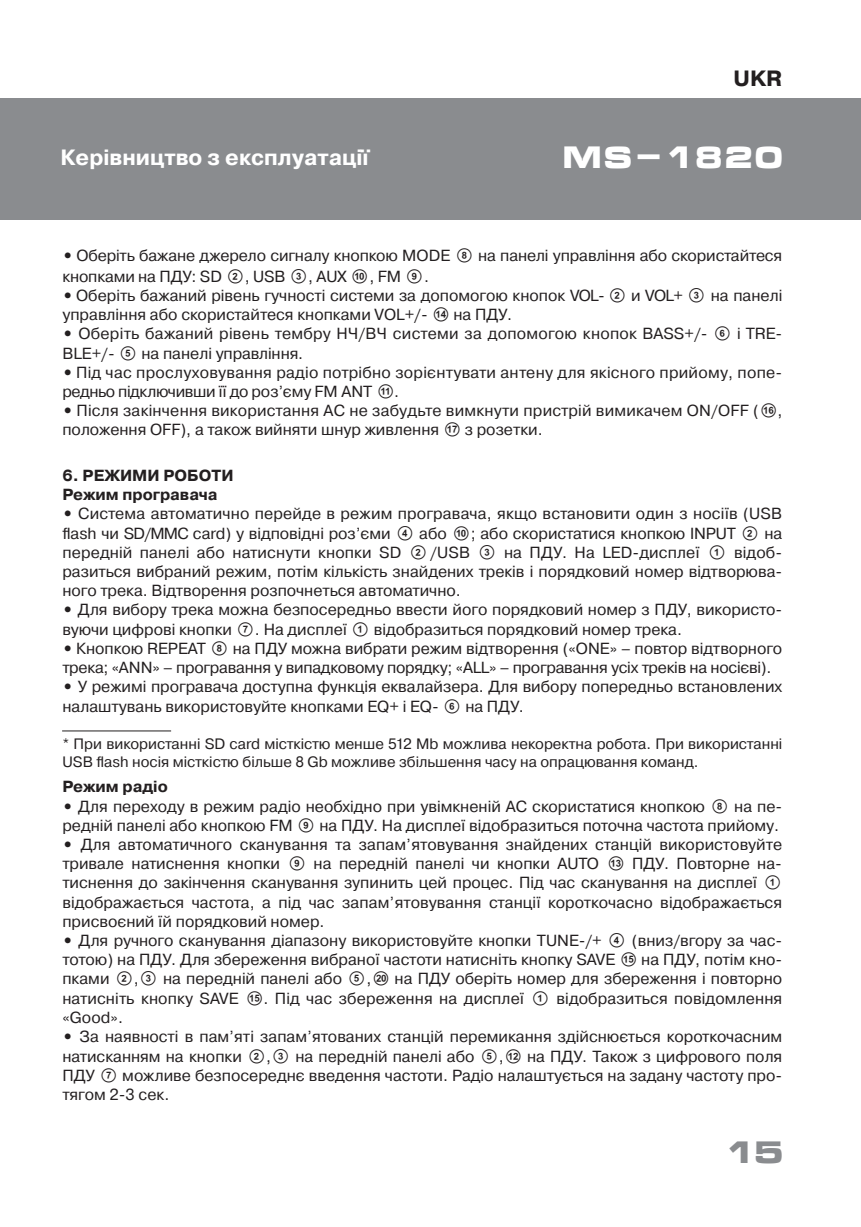
<style>
.page{position:relative;width:861px;height:1227px;background:#fff}
.page>*{position:absolute;margin:0;border:0;box-sizing:border-box;transform-origin:0 0}
.t1{font:700 30px "Micra";letter-spacing:-.01em;color:#fff}
.t2{font:700 30px "Micra";color:#8a8c8f}
.t3{font:700 22px "Pragmatica";color:#fff}
.t4{font:700 22px "Pragmatica";color:#231f20}
.t5{font:16px/19.2px "Pragmatica";color:#231f20}
.t6{font:700 16px/18.8px "Pragmatica";color:#231f20}
.t7{font:15px/18px "Pragmatica";color:#231f20}
.s1{font-weight:700}
.s2{font-family:"SVEN"}
</style>
<div class="page">
<hr style="left:62px;top:730px;width:109px;height:1px;background:#231f20">
<div style="left:0;top:98px;width:861px;height:121px;background:#8a8c8f"></div>
<h2 class="t3" style="left:61px;top:143px;width:309px">Керівництво з експлуатації</h2>
<h2 class="t4" style="left:734px;top:64px;width:50px">UKR</h2>
<h1 class="t1" style="left:562px;top:142px;width:223px">MS-1820</h1>
<p class="t5" style="left:62px;top:246px;width:721px;line-height:20.4px"><span class="s1">•</span> Оберіть бажане джерело сигналу кнопкою MODE <span class="s2">H</span> на панелі управління або скористайтеся кнопками на ПДУ: SD <span class="s2">B</span>, USB <span class="s2">C</span>, AUX <span class="s2">J</span>, FM <span class="s2">I</span>.</p>
<p class="t5" style="left:62px;top:286px;width:721px"><span class="s1">•</span> Оберіть бажаний рівень гучності системи за допомогою кнопок VOL- <span class="s2">B</span> и VOL+ <span class="s2">C</span> на панелі управління або скористайтеся кнопками VOL+/- <span class="s2">N</span> на ПДУ.</p>
<p class="t5" style="left:62px;top:325px;width:721px"><span class="s1">•</span> Оберіть бажаний рівень тембру НЧ/ВЧ системи за допомогою кнопок BASS+/- <span class="s2">F</span> i TRE-<br>BLE+/- <span class="s2">E</span> на панелі управління.</p>
<p class="t5" style="left:62px;top:363px;width:721px"><span class="s1">•</span> Під час прослуховування радіо потрібно зорієнтувати антену для якісного прийому, попе&shy;редньо підключивши її до роз’єму FM ANT <span class="s2">K</span>.</p>
<p class="t5" style="left:62px;top:402px;width:721px"><span class="s1">•</span> Після закінчення використання АС не забудьте вимкнути пристрій вимикачем ON/OFF (<span class="s2">P</span>, положення OFF), а також вийняти шнур живлення <span class="s2">Q</span> з розетки.</p>
<p class="t6" style="left:62px;top:467px;width:173px">6. РЕЖИМИ РОБОТИ<br>Режим програвача</p>
<p class="t5" style="left:62px;top:505px;width:721px;text-align:justify"><span class="s1">•</span> Система автоматично перейде в режим програвача, якщо встановити один з носіїв (USB flash чи SD/MMC card) у відповідні роз’єми <span class="s2">D</span> або <span class="s2">J</span>; або скористатися кнопкою INPUT <span class="s2">B</span> на передній панелі або натиснути кнопки SD <span class="s2">B</span>/USB <span class="s2">C</span> на ПДУ. На LED-дисплеї <span class="s2">A</span> відоб&shy;разиться вибраний режим, потім кількість знайдених треків і порядковий номер відтворюва&shy;ного трека. Відтворення розпочнеться автоматично.</p>
<p class="t5" style="left:62px;top:601px;width:721px"><span class="s1">•</span> Для вибору трека можна безпосередньо ввести його порядковий номер з ПДУ, використо&shy;вуючи цифрові кнопки <span class="s2">G</span>. На дисплеї <span class="s2">A</span> відобразиться порядковий номер трека.</p>
<p class="t5" style="left:62px;top:639px;width:721px"><span class="s1">•</span> Кнопкою REPEAT <span class="s2">H</span> на ПДУ можна вибрати режим відтворення («ONE» – повтор відтворного трека; «ANN» – програвання у випадковому порядку; «ALL» – програвання усіх треків на носієві).</p>
<p class="t5" style="left:62px;top:677px;width:721px"><span class="s1">•</span> У режимі програвача доступна функція еквалайзера. Для вибору попередньо встановлених налаштувань використовуйте кнопками EQ+ і EQ- <span class="s2">F</span> на ПДУ.</p>
<p class="t7" style="left:62px;top:735px;width:721px">* При використанні SD card місткістю менше 512 Mb можлива некоректна робота. При використанні<br>USB flash носія місткістю більше 8 Gb можливе збільшення часу на опрацювання команд.</p>
<p class="t6" style="left:62px;top:777px;width:107px">Режим радіо</p>
<p class="t5" style="left:62px;top:797px;width:721px"><span class="s1">•</span> Для переходу в режим радіо необхідно при увімкненій АС скористатися кнопкою <span class="s2">H</span> на пе&shy;редній панелі або кнопкою FM <span class="s2">I</span> на ПДУ. На дисплеї відобразиться поточна частота прийому.</p>
<p class="t5" style="left:62px;top:835px;width:721px;text-align:justify"><span class="s1">•</span> Для автоматичного сканування та запам’ятовування знайдених станцій використовуйте тривале натиснення кнопки <span class="s2">I</span> на передній панелі чи кнопки AUTO <span class="s2">M</span> ПДУ. Повторне на&shy;тиснення до закінчення сканування зупинить цей процес. Під час сканування на дисплеї <span class="s2">A </span>відображається частота, а під час запам’ятовування станції короткочасно відображається присвоєний їй порядковий номер.</p>
<p class="t5" style="left:62px;top:931px;width:721px;text-align:justify"><span class="s1">•</span> Для ручного сканування діапазону використовуйте кнопки TUNE-/+ <span class="s2">D</span> (вниз/вгору за час&shy;тотою) на ПДУ. Для збереження вибраної частоти натисніть кнопку SAVE <span class="s2">O</span> на ПДУ, потім кно&shy;пками <span class="s2">B</span>,<span class="s2">C</span> на передній панелі або <span class="s2">E</span>,<span class="s2">T</span> на ПДУ оберіть номер для збереження і повторно натисніть кнопку SAVE <span class="s2">O</span>. Під час збереження на дисплеї <span class="s2">A</span> відобразиться повідомлення «Good».</p>
<p class="t5" style="left:62px;top:1027px;width:721px;text-align:justify"><span class="s1">•</span> За наявності в пам’яті запам’ятованих станцій перемикання здійснюється короткочасним натисканням на кнопки <span class="s2">B</span>,<span class="s2">C</span> на передній панелі або <span class="s2">E</span>,<span class="s2">L</span> на ПДУ. Також з цифрового поля ПДУ <span class="s2">G</span> можливе безпосереднє введення частоти. Радіо налаштується на задану частоту про&shy;тягом 2-3 сек.</p>
<h1 class="t2" style="left:724px;top:1136px;width:62px">15</h1>
</div>
